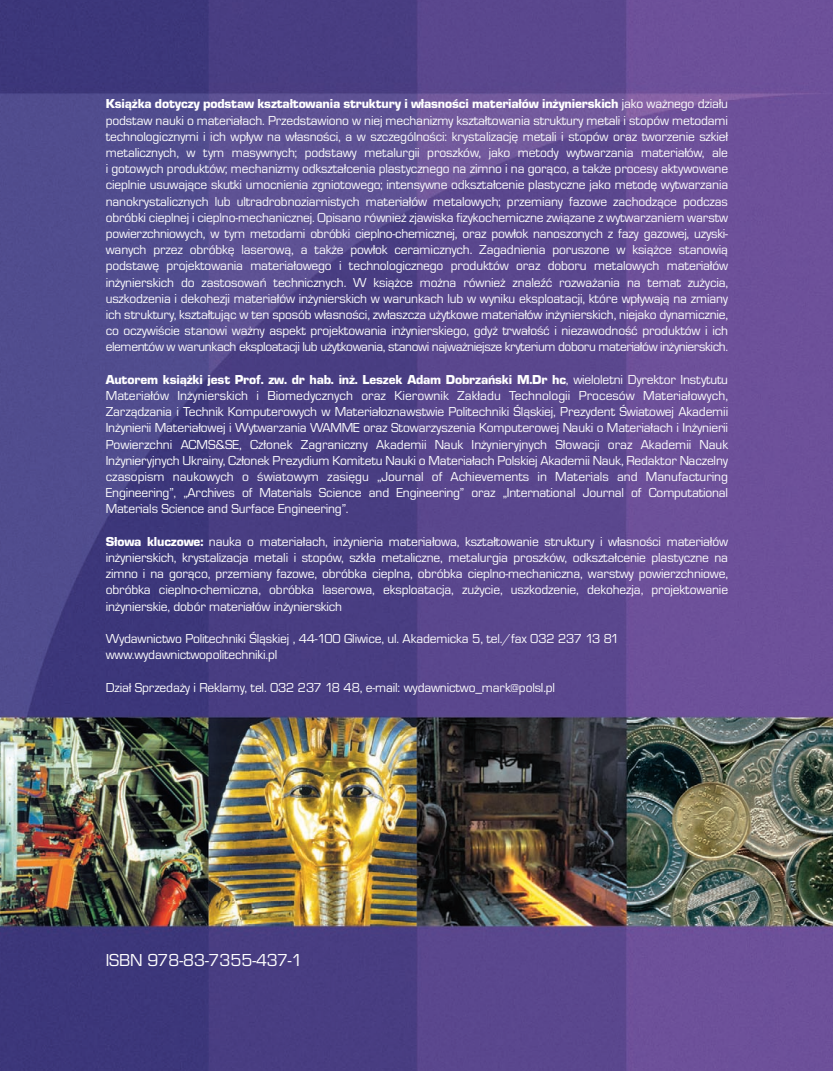
<style>
.page{position:relative;width:833px;height:1071px;background:#fff}
.page>*{position:absolute;margin:0;border:0;box-sizing:border-box;transform-origin:0 0}
.t1{font:18px "Eurostile TCE";letter-spacing:-.005em;color:#fff}
.t2{font:13.5px/16.2px "Eurostile TCE";letter-spacing:-.01em;color:#fff;text-align:justify}
.t3{font:13.5px "Eurostile TCE Blac";letter-spacing:-.015em;color:#fff}
.s1{font-family:"Eurostile TCE"}
.s2{font-family:"Eurostile TCE Blac"}
</style>
<div class="page">
<img style="left:0;top:0;width:832px;height:1071px">
<p class="t3" style="left:106px;top:99px;width:624px">Książka dotyczy podstaw kształtowania struktury i własności materiałów inżynierskich <span class="s1">jako ważnego działu</span></p>
<p class="t2" style="left:106px;top:113px;width:624px">podstaw nauki o materiałach. Przedstawiono w niej mechanizmy kształtowania struktury metali i stopów metodami technologicznymi i ich wpływ na własności, a w szczególności: krystalizację metali i stopów oraz tworzenie szkieł metalicznych, w tym masywnych; podstawy metalurgii proszków, jako metody wytwarzania materiałów, ale i gotowych produktów; mechanizmy odkształcenia plastycznego na zimno i na gorąco, a także procesy aktywowane cieplnie usuwające skutki umocnienia zgniotowego; intensywne odkształcenie plastyczne jako metodę wytwarzania nanokrystalicznych lub ultradrobnoziarnistych materiałów metalowych; przemiany fazowe zachodzące podczas obróbki cieplnej i cieplno-mechanicznej. Opisano również zjawiska fizykochemiczne związane z wytwarzaniem warstw powierzchniowych, w tym metodami obróbki cieplno-chemicznej, oraz powłok nanoszonych z fazy gazowej, uzyski&shy;wanych przez obróbkę laserową, a także powłok ceramicznych. Zagadnienia poruszone w książce stanowią podstawę projektowania materiałowego i technologicznego produktów oraz doboru metalowych materiałów inżynierskich do zastosowań technicznych. W książce można również znaleźć rozważania na temat zużycia, uszkodzenia i dekohezji materiałów inżynierskich w warunkach lub w wyniku eksploatacji, które wpływają na zmiany ich struktury, kształtując w ten sposób własności, zwłaszcza użytkowe materiałów inżynierskich, niejako dynamicznie, co oczywiście stanowi ważny aspekt projektowania inżynierskiego, gdyż trwałość i niezawodność produktów i ich elementów w warunkach eksploatacji lub użytkowania, stanowi najważniejsze kryterium doboru materiałów inżynierskich.</p>
<p class="t3" style="left:106px;top:375px;width:624px">Autorem książki jest Prof. zw. dr hab. inż. Leszek Adam Dobrzański M.Dr hc<span class="s1">, wieloletni Dyrektor Instytutu</span></p>
<p class="t2" style="left:106px;top:389px;width:624px">Materiałów Inżynierskich i Biomedycznych oraz Kierownik Zakładu Technologii Procesów Materiałowych, Zarządzania i Technik Komputerowych w Materiałoznawstwie Politechniki Śląskiej, Prezydent Światowej Akademii Inżynierii Materiałowej i Wytwarzania WAMME oraz Stowarzyszenia Komputerowej Nauki o Materiałach i Inżynierii Powierzchni ACMS&amp;SE, Członek Zagraniczny Akademii Nauk Inżynieryjnych Słowacji oraz Akademii Nauk Inżynieryjnych Ukrainy, Członek Prezydium Komitetu Nauki o Materiałach Polskiej Akademii Nauk, Redaktor Naczelny czasopism naukowych o światowym zasięgu „Journal of Achievements in Materials and Manufacturing Engineering”, „Archives of Materials Science and Engineering” oraz „International Journal of Computational Materials Science and Surface Engineering”.</p>
<p class="t2" style="left:106px;top:534px;width:624px"><span class="s2">Słowa kluczowe:</span> nauka o materiałach, inżynieria materiałowa, kształtowanie struktury i własności materiałów inżynierskich, krystalizacja metali i stopów, szkła metaliczne, metalurgia proszków, odkształcenie plastyczne na zimno i na gorąco, przemiany fazowe, obróbka cieplna, obróbka cieplno-mechaniczna, warstwy powierzchniowe, obróbka cieplno-chemiczna, obróbka laserowa, eksploatacja, zużycie, uszkodzenie, dekohezja, projektowanie inżynierskie, dobór materiałów inżynierskich</p>
<p class="t2" style="left:106px;top:632px;width:515px">Wydawnictwo Politechniki Śląskiej , 44-100 Gliwice, ul. Akademicka 5, tel./fax 032 237 13 81 www.wydawnictwopolitechniki.pl</p>
<p class="t2" style="left:106px;top:680px;width:451px">Dział Sprzedaży i Reklamy, tel. 032 237 18 48, e-mail: wydawnictwo_mark@polsl.pl</p>
<h1 class="t1" style="left:106px;top:954px;width:198px">ISBN 978-83-7355-437-1</h1>
</div>
